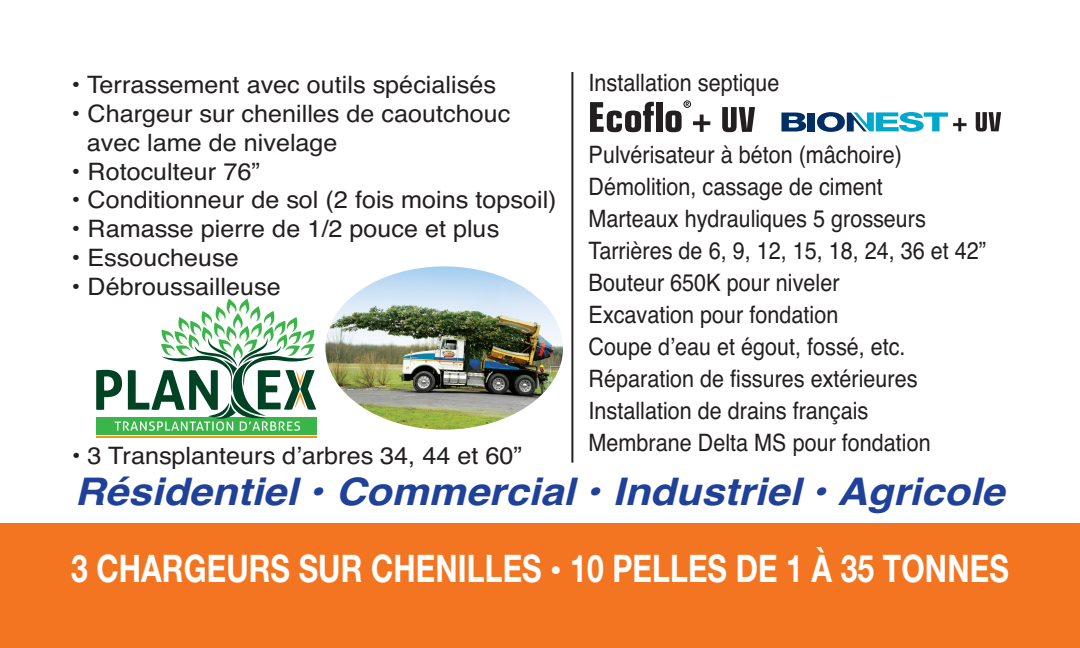
<style>
.page{position:relative;width:1080px;height:648px;background:#fff}
.page>*{position:absolute;margin:0;border:0;box-sizing:border-box;transform-origin:0 0}
.t1{font:700 38px "Helvetica Neue";letter-spacing:.005em;color:#fff;scale:.79 1}
.t2{font:italic 700 38px "Helvetica";color:#20419a;scale:1.1 1}
.t3{font:24px/32px "Helvetica";color:#231f20;scale:.9 1}
.t4{font:24px/28.8px "Helvetica";color:#231f20;scale:1.05 1}
.s1{font-size:22px}
</style>
<div class="page">
<hr style="left:571px;top:72px;width:2px;height:391px;background:#231f20">
<svg style="left:590px;top:102px;width:64px;height:30px"></svg>
<div style="left:656px;top:102px;width:6px;height:30px;background:#231f20"></div>
<svg style="left:666px;top:100px;width:44px;height:32px"></svg>
<svg style="left:722px;top:107px;width:33px;height:25px"></svg>
<div style="left:808px;top:113px;width:7px;height:18px;background:#002f65"></div>
<svg style="left:781px;top:112px;width:25px;height:19px"></svg>
<svg style="left:817px;top:112px;width:150px;height:20px"></svg>
<svg style="left:976px;top:112px;width:25px;height:20px"></svg>
<div style="left:0;top:523px;width:1080px;height:125px;background:#f47521"></div>
<div style="left:96px;top:417px;width:220px;height:18px;background:#3ab54a"></div>
<hr style="left:96px;top:436px;width:220px;height:1px;background:#f7931d">
<svg style="left:96px;top:299px;width:220px;height:132px"></svg>
<img style="left:325px;top:266px;width:238px;height:164px">
<p class="t3" style="left:589px;top:67px;width:214px">Installation septique</p>
<p class="t4" style="left:72px;top:71px;width:406px">• Terrassement avec outils spécialisés</p>
<p class="t4" style="left:87px;top:100px;width:405px;text-indent:-15px">• Chargeur sur chenilles de caoutchouc avec lame de nivelage</p>
<p class="t4" style="left:72px;top:158px;width:181px">• Rotoculteur 76”</p>
<p class="t4" style="left:72px;top:186px;width:463px">• Conditionneur de sol (2 fois moins topsoil)</p>
<p class="t4" style="left:72px;top:215px;width:409px">• Ramasse pierre de 1/2 pouce et plus</p>
<p class="t4" style="left:72px;top:244px;width:161px">• Essoucheuse</p>
<p class="t4" style="left:72px;top:273px;width:201px">• Débroussailleuse</p>
<p class="t3" style="left:589px;top:139px;width:443px">Pulvérisateur à béton (mâchoire)<br>Démolition, cassage de ciment<br>Marteaux hydrauliques 5 grosseurs<br>Tarrières de 6, 9, 12, 15, 18, 24, 36 et 42”<br>Bouteur 650K pour niveler<br>Excavation pour fondation<br>Coupe d’eau et égout, fossé, etc.<br>Réparation de fissures extérieures<br>Installation de drains français<br>Membrane Delta MS pour fondation</p>
<p class="t2" style="left:75px;top:461px;width:847px">Résidentiel • Commercial • Industriel • Agricole</p>
<p class="t4" style="left:72px;top:442px;width:430px">• 3 Transplanteurs d’arbres 34, 44 et 60”</p>
<p class="t1" style="left:71px;top:545px;width:1189px">3 CHARGEURS SUR CHENILLES <span class="s1">•</span> 10 PELLES DE 1 À 35 TONNES</p>
</div>
